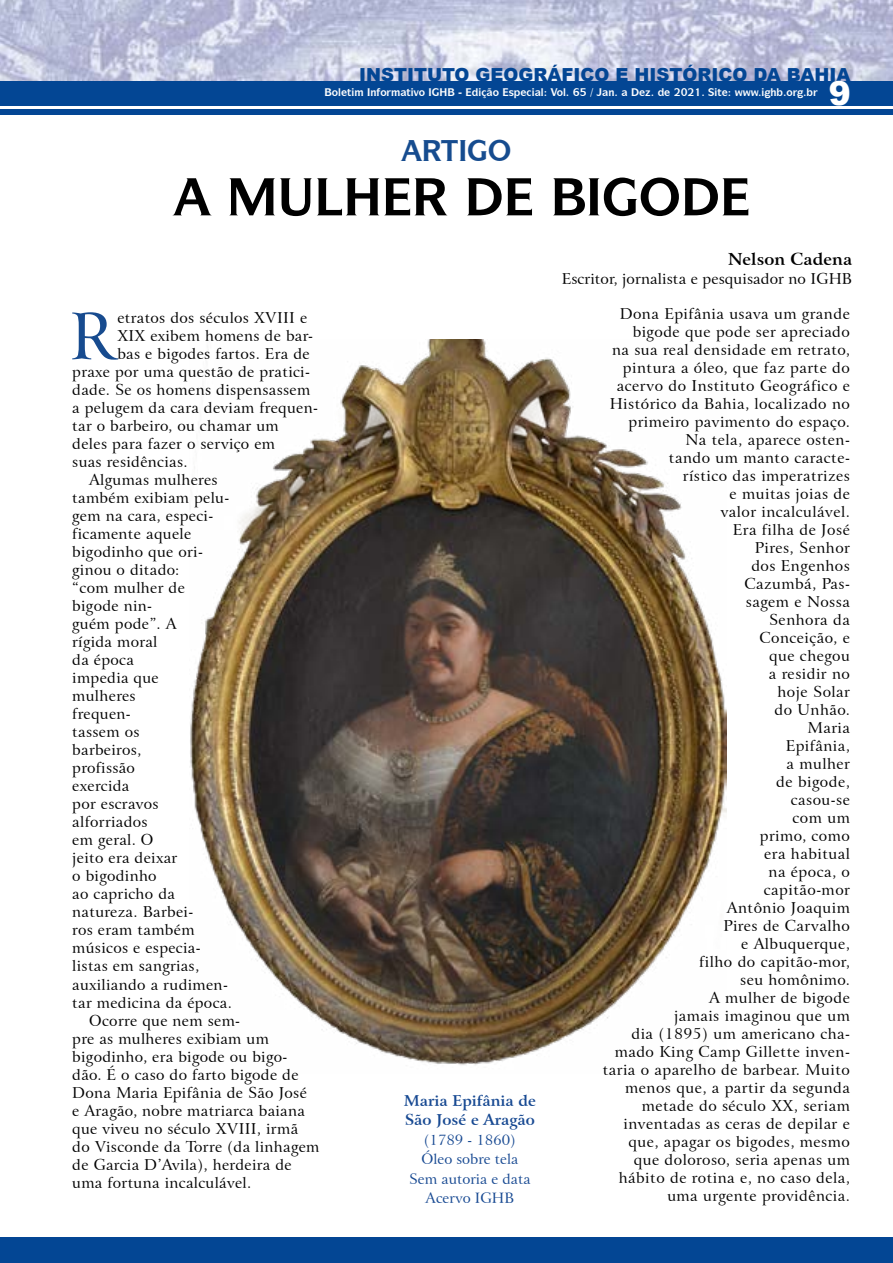
<style>
.page{position:relative;width:893px;height:1263px;background:#fff}
.page>*{position:absolute;margin:0;border:0;box-sizing:border-box;transform-origin:0 0}
.t1{font:64.35px "Arrus BT";color:#174b8f}
.t2{font:33px "Arial MT Black";color:#fff}
.t3{font:18px "Arial MT Black";color:#034694}
.t4{font:700 16.5px "Arrus BT";letter-spacing:.005em;color:#000}
.t5{font:15px/18px "Arrus BT";letter-spacing:.02em;color:#000;text-align:right}
.t6{font:700 15px/19.5px "Arrus BT";color:#174992}
.t7{font:14.25px/19.5px "Arrus BT";color:#174992;text-align:center}
.t8{font:700 10.5px "Symbol IT Cby BT";color:#fff}
</style>
<div class="page">
<img style="left:0;top:0;width:893px;height:81px">
<div style="left:0;top:1237px;width:893px;height:26px;background:#034694"></div>
<div style="left:0;top:110px;width:893px;height:5px;background:#034694"></div>
<div style="left:0;top:81px;width:893px;height:24px;background:#034694"></div>
<img style="left:190px;top:339px;width:536px;height:726px">
<p class="t3" style="left:359px;top:64px;width:493px">INSTITUTO GEOGRÁFICO E HISTÓRICO DA BAHIA</p>
<h2 class="t2" style="left:829px;top:73px;width:24px">9</h2>
<p class="t8" style="left:332px;top:86px;width:21px">□● ▼</p>
<p class="t8" style="left:407px;top:86px;width:20px">▼❖□</p>
<p class="t8" style="left:541px;top:86px;width:27px">● □●</p>
<p class="t8" style="left:608px;top:86px;width:8px">■</p>
<h1 class="t1" style="left:70px;top:297px;width:48px">R</h1>
<p class="t5" style="left:117px;top:309px;width:191px">etratos dos séculos XVIII e</p>
<p class="t5" style="left:117px;top:327px;width:197px">XIX exibem homens de bar-</p>
<p class="t5" style="left:117px;top:345px;width:194px">bas e bigodes fartos. Era de</p>
<p class="t5" style="left:72px;top:363px;width:239px">praxe por uma questão de pratici-</p>
<p class="t5" style="left:72px;top:381px;width:239px">dade. Se os homens dispensassem</p>
<p class="t5" style="left:72px;top:399px;width:247px">a pelugem da cara deviam frequen-</p>
<p class="t5" style="left:72px;top:417px;width:208px">tar o barbeiro, ou chamar um</p>
<p class="t5" style="left:72px;top:435px;width:204px">deles para fazer o serviço em</p>
<p class="t5" style="left:72px;top:453px;width:117px">suas residências.</p>
<p class="t5" style="left:89px;top:471px;width:130px">Algumas mulheres</p>
<p class="t5" style="left:72px;top:489px;width:158px">também exibiam pelu-</p>
<p class="t5" style="left:72px;top:507px;width:142px">gem na cara, especi-</p>
<p class="t5" style="left:72px;top:525px;width:121px">ficamente aquele</p>
<p class="t5" style="left:72px;top:543px;width:132px">bigodinho que ori-</p>
<p class="t5" style="left:72px;top:561px;width:109px">ginou o ditado:</p>
<p class="t5" style="left:72px;top:579px;width:114px">“com mulher de</p>
<p class="t5" style="left:72px;top:597px;width:81px">bigode nin-</p>
<p class="t5" style="left:72px;top:615px;width:106px">guém pode”. A</p>
<p class="t5" style="left:72px;top:633px;width:87px">rígida moral</p>
<p class="t5" style="left:72px;top:651px;width:63px">da época</p>
<p class="t5" style="left:72px;top:669px;width:88px">impedia que</p>
<p class="t5" style="left:72px;top:687px;width:65px">mulheres</p>
<p class="t5" style="left:72px;top:705px;width:60px">frequen-</p>
<p class="t5" style="left:72px;top:723px;width:69px">tassem os</p>
<p class="t5" style="left:72px;top:741px;width:71px">barbeiros,</p>
<p class="t5" style="left:72px;top:759px;width:64px">profissão</p>
<p class="t5" style="left:72px;top:777px;width:59px">exercida</p>
<p class="t5" style="left:72px;top:795px;width:88px">por escravos</p>
<p class="t5" style="left:72px;top:813px;width:77px">alforriados</p>
<p class="t5" style="left:72px;top:831px;width:83px">em geral. O</p>
<p class="t5" style="left:72px;top:849px;width:106px">jeito era deixar</p>
<p class="t5" style="left:72px;top:867px;width:86px">o bigodinho</p>
<p class="t5" style="left:72px;top:885px;width:104px">ao capricho da</p>
<p class="t5" style="left:72px;top:903px;width:122px">natureza. Barbei-</p>
<p class="t5" style="left:72px;top:921px;width:124px">ros eram também</p>
<p class="t5" style="left:72px;top:939px;width:130px">músicos e especia-</p>
<p class="t5" style="left:72px;top:957px;width:128px">listas em sangrias,</p>
<p class="t5" style="left:72px;top:975px;width:157px">auxiliando a rudimen-</p>
<p class="t5" style="left:72px;top:993px;width:161px">tar medicina da época.</p>
<p class="t5" style="left:89px;top:1011px;width:152px">Ocorre que nem sem-</p>
<p class="t5" style="left:72px;top:1029px;width:198px">pre as mulheres exibiam um</p>
<p class="t5" style="left:72px;top:1047px;width:217px">bigodinho, era bigode ou bigo-</p>
<p class="t5" style="left:72px;top:1065px;width:228px">dão. É o caso do farto bigode de</p>
<p class="t5" style="left:72px;top:1083px;width:236px">Dona Maria Epifânia de São José</p>
<p class="t5" style="left:72px;top:1101px;width:234px">e Aragão, nobre matriarca baiana</p>
<p class="t5" style="left:72px;top:1119px;width:227px">que viveu no século XVIII, irmã</p>
<p class="t5" style="left:72px;top:1137px;width:249px">do Visconde da Torre (da linhagem</p>
<p class="t5" style="left:72px;top:1155px;width:221px">de Garcia D’Avila), herdeira de</p>
<p class="t5" style="left:72px;top:1173px;width:181px">uma fortuna incalculável.</p>
<p class="t6" style="left:404px;top:1091px;width:134px">Maria Epifânia de<br>São José e Aragão</p>
<p class="t7" style="left:409px;top:1130px;width:123px">(1789 - 1860)<br>Óleo sobre tela<br>Sem autoria e data<br>Acervo IGHB</p>
<p class="t4" style="left:728px;top:249px;width:126px">Nelson Cadena</p>
<p class="t5" style="left:562px;top:270px;width:292px">Escritor, jornalista e pesquisador no IGHB</p>
<p class="t5" style="left:603px;top:305px;width:249px">Dona Epifânia usava um grande bigode que pode ser apreciado<br>na sua real densidade em retrato, pintura a óleo, que faz parte do acervo do Instituto Geográfico e<br>Histórico da Bahia, localizado no primeiro pavimento do espaço.<br>Na tela, aparece osten-<br>tando um manto caracte-<br>rístico das imperatrizes<br>e muitas joias de<br>valor incalculável.<br>Era filha de José<br>Pires, Senhor<br>dos Engenhos<br>Cazumbá, Pas-<br>sagem e Nossa<br>Senhora da<br>Conceição, e<br>que chegou<br>a residir no<br>hoje Solar<br>do Unhão.<br>Maria<br>Epifânia,<br>a mulher<br>de bigode,<br>casou-se<br>com um<br>primo, como<br>era habitual<br>na época, o<br>capitão-mor<br>Antônio Joaquim<br>Pires de Carvalho<br>e Albuquerque,<br>filho do capitão-mor,<br>seu homônimo.<br>A mulher de bigode<br>jamais imaginou que um<br>dia (1895) um americano cha&shy;mado King Camp Gillette inven&shy;taria o aparelho de barbear. Muito menos que, a partir da segunda metade do século XX, seriam inventadas as ceras de depilar e que, apagar os bigodes, mesmo que doloroso, seria apenas um hábito de rotina e, no caso dela, uma urgente providência.</p>
</div>
